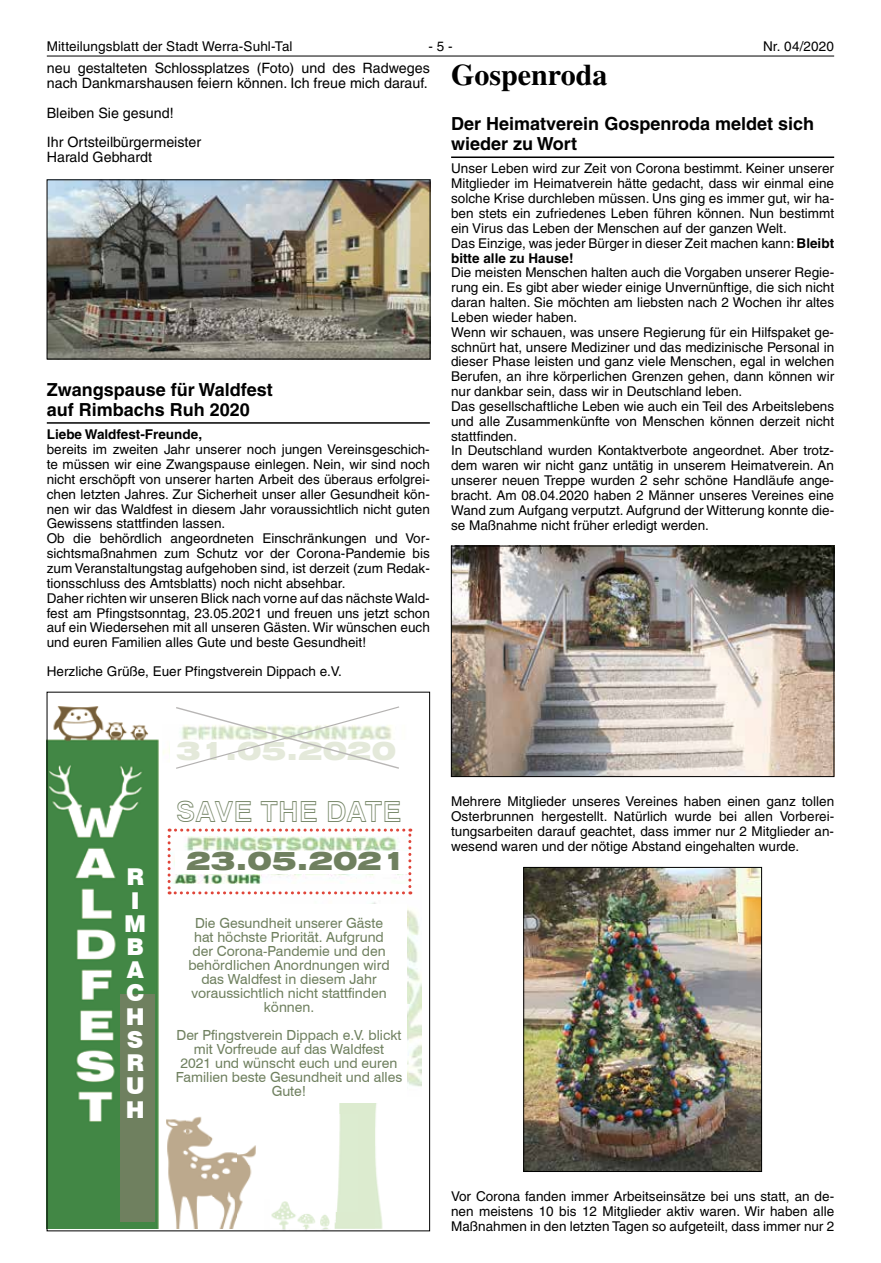
<style>
.page{position:relative;width:881px;height:1263px;background:#fff}
.page>*{position:absolute;margin:0;border:0;box-sizing:border-box;transform-origin:0 0}
.t1{font:700 30px "Times LT";color:#000}
.t2{font:29.1px "Swiss 721 BT Bold Outline";color:#6f805f}
.t3{font:900 expanded 25.5px "Swiss 721 BT";color:#e4e9da}
.t4{font:900 expanded 25.5px "Swiss 721 BT";color:#6f805f}
.t5{font:900 23.25px/23.2px "Swiss 721 BT";color:#fff}
.t6{font:700 18px/19.8px "Helvetica LT";color:#000}
.t7{font:14.25px/15.8px "Helvetica LT";color:#000}
.t8{font:13.95px/14px "Swiss 721 BT";color:#6f805f;text-align:center}
.t9{font:13.5px/14.9px "Helvetica LT";color:#000}
.t10{font:700 13.5px "Helvetica LT";color:#000}
.s1{font-weight:700}
</style>
<div class="page">
<hr style="left:47px;top:56px;width:786px;height:1px;background:#000">
<hr style="left:451px;top:156px;width:382px;height:2px;background:#000">
<img style="left:453px;top:548px;width:378px;height:227px">
<div style="left:451px;top:546px;width:382px;height:231px;border:1px solid #000"></div>
<img style="left:525px;top:869px;width:234px;height:301px">
<div style="left:523px;top:867px;width:238px;height:305px;border:1px solid #000"></div>
<hr style="left:47px;top:422px;width:382px;height:2px;background:#000">
<img style="left:49px;top:182px;width:379px;height:175px">
<img style="left:186px;top:894px;width:188px;height:220px">
<img style="left:374px;top:885px;width:47px;height:344px">
<img style="left:336px;top:1114px;width:22px;height:98px">
<img style="left:334px;top:1212px;width:25px;height:17px">
<img style="left:49px;top:706px;width:110px;height:523px">
<img style="left:166px;top:1103px;width:103px;height:126px">
<img style="left:271px;top:1201px;width:59px;height:28px">
<img style="left:264px;top:1199px;width:5px;height:30px">
<div style="left:172px;top:905px;width:234px;height:198px;background:#fff"></div>
<div style="left:119px;top:995px;width:35px;height:227px;background:#6f805f"></div>
<svg style="left:176px;top:706px;width:223px;height:63px"></svg>
<svg style="left:167px;top:828px;width:244px;height:66px"></svg>
<p class="t9" style="left:47px;top:39px;width:247px">Mitteilungsblatt der Stadt Werra-Suhl-Tal</p>
<p class="t9" style="left:428px;top:39px;width:26px">- 5 -</p>
<p class="t9" style="left:762px;top:39px;width:72px">Nr. 04/2020</p>
<h1 class="t1" style="left:451px;top:57px;width:158px">Gospenroda</h1>
<h3 class="t6" style="left:451px;top:114px;width:364px">Der Heimatverein Gospenroda meldet sich wieder zu Wort</h3>
<p class="t9" style="left:451px;top:161px;width:384px">Unser Leben wird zur Zeit von Corona bestimmt. Keiner unserer Mitglieder im Heimatverein hätte gedacht, dass wir einmal eine solche Krise durchleben müssen. Uns ging es immer gut, wir ha&shy;ben stets ein zufriedenes Leben führen können. Nun bestimmt ein Virus das Leben der Menschen auf der ganzen Welt.<br>Das Einzige, was jeder Bürger in dieser Zeit machen kann: <span class="s1">Bleibt bitte alle zu Hause!</span></p>
<p class="t9" style="left:451px;top:265px;width:384px">Die meisten Menschen halten auch die Vorgaben unserer Regie&shy;rung ein. Es gibt aber wieder einige Unvernünftige, die sich nicht daran halten. Sie möchten am liebsten nach 2 Wochen ihr altes Leben wieder haben.<br>Wenn wir schauen, was unsere Regierung für ein Hilfspaket ge&shy;schnürt hat, unsere Mediziner und das medizinische Personal in dieser Phase leisten und ganz viele Menschen, egal in welchen Berufen, an ihre körperlichen Grenzen gehen, dann können wir nur dankbar sein, dass wir in Deutschland leben.<br>Das gesellschaftliche Leben wie auch ein Teil des Arbeitslebens und alle Zusammenkünfte von Menschen können derzeit nicht stattfinden.<br>In Deutschland wurden Kontaktverbote angeordnet. Aber trotz&shy;dem waren wir nicht ganz untätig in unserem Heimatverein. An unserer neuen Treppe wurden 2 sehr schöne Handläufe ange&shy;bracht. Am 08.04.2020 haben 2 Männer unseres Vereines eine Wand zum Aufgang verputzt. Aufgrund der Witterung konnte die&shy;se Maßnahme nicht früher erledigt werden.</p>
<p class="t7" style="left:47px;top:60px;width:384px">neu gestalteten Schlossplatzes (Foto) und des Radweges nach Dankmarshausen feiern können. Ich freue mich darauf.</p>
<p class="t7" style="left:47px;top:98px;width:156px;line-height:29.2px">Bleiben Sie gesund!<br>Ihr Ortsteilbürgermeister</p>
<p class="t7" style="left:47px;top:150px;width:107px">Harald Gebhardt</p>
<h3 class="t6" style="left:47px;top:379px;width:227px">Zwangspause für Waldfest auf Rimbachs Ruh 2020</h3>
<p class="t10" style="left:47px;top:426px;width:157px">Liebe Waldfest-Freunde,</p>
<p class="t9" style="left:47px;top:442px;width:384px">bereits im zweiten Jahr unserer noch jungen Vereinsgeschich&shy;te müssen wir eine Zwangspause einlegen. Nein, wir sind noch nicht erschöpft von unserer harten Arbeit des überaus erfolgrei&shy;chen letzten Jahres. Zur Sicherheit unser aller Gesundheit kön&shy;nen wir das Waldfest in diesem Jahr voraussichtlich nicht guten Gewissens stattfinden lassen.<br>Ob die behördlich angeordneten Einschränkungen und Vor&shy;sichtsmaßnahmen zum Schutz vor der Corona-Pandemie bis zum Veranstaltungstag aufgehoben sind, ist derzeit (zum Redak&shy;tionsschluss des Amtsblatts) noch nicht absehbar.<br>Daher richten wir unseren Blick nach vorne auf das nächste Wald&shy;fest am Pfingstsonntag, 23.05.2021 und freuen uns jetzt schon auf ein Wiedersehen mit all unseren Gästen. Wir wünschen euch und euren Familien alles Gute und beste Gesundheit!</p>
<p class="t9" style="left:47px;top:663px;width:296px">Herzliche Grüße, Euer Pfingstverein Dippach e.V.</p>
<h3 class="t5" style="left:124px;top:865px;width:23px">R<br>I<br>M<br>B<br>A<br>C<br>H<br>S<br>R<br>U<br>H</h3>
<h3 class="t3" style="left:176px;top:735px;width:221px">31.05.2020</h3>
<h2 class="t2" style="left:176px;top:794px;width:227px">SAVE THE DATE</h2>
<h3 class="t4" style="left:186px;top:845px;width:221px">23.05.2021</h3>
<p class="t8" style="left:188px;top:916px;width:203px">Die Gesundheit unserer Gäste hat höchste Priorität. Aufgrund der Corona-Pandemie und den behördlichen Anordnungen wird das Waldfest in diesem Jahr voraussichtlich nicht stattfinden können.</p>
<p class="t8" style="left:176px;top:1028px;width:228px">Der Pfingstverein Dippach e.V. blickt mit Vorfreude auf das Waldfest<br>2021 und wünscht euch und euren<br>Familien beste Gesundheit und alles<br>Gute!</p>
<p class="t9" style="left:451px;top:794px;width:384px;text-align:justify">Mehrere Mitglieder unseres Vereines haben einen ganz tollen Osterbrunnen hergestellt. Natürlich wurde bei allen Vorberei&shy;tungsarbeiten darauf geachtet, dass immer nur 2 Mitglieder an&shy;wesend waren und der nötige Abstand eingehalten wurde.</p>
<p class="t9" style="left:451px;top:1189px;width:384px;text-align:justify">Vor Corona fanden immer Arbeitseinsätze bei uns statt, an de&shy;nen meistens 10 bis 12 Mitglieder aktiv waren. Wir haben alle Maßnahmen in den letzten Tagen so aufgeteilt, dass immer nur 2</p>
</div>
